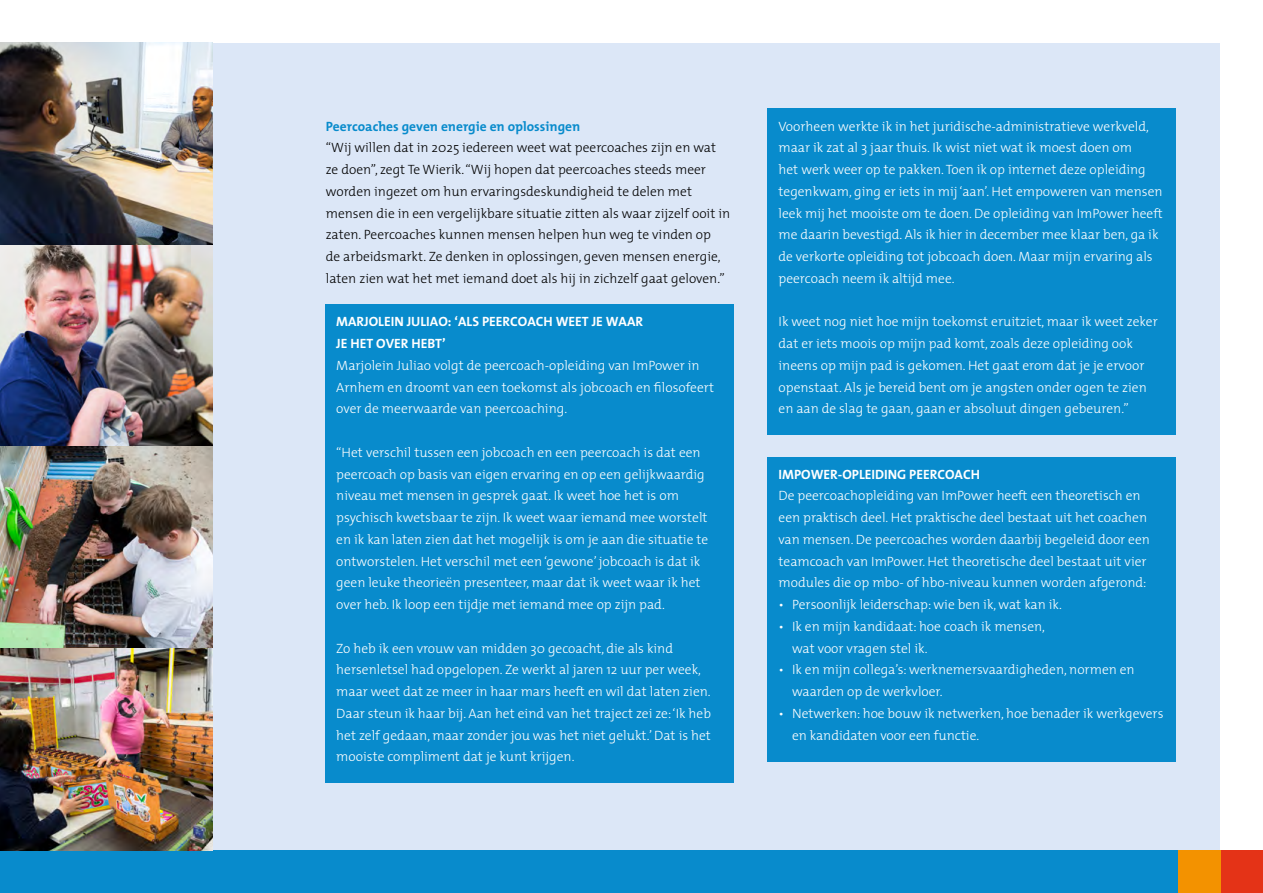
<style>
.page{position:relative;width:1263px;height:893px;background:#fff}
.page>*{position:absolute;margin:0;border:0;box-sizing:border-box;transform-origin:0 0}
.t1{font:300 13.5px/21.8px "The Mix";color:#fff}
.t2{font:300 13.5px/21.8px "The Mix";color:#000}
.t3{font:700 13.5px/21.8px "The Mix";color:#fff}
.t4{font:700 13.5px "The Mix";color:#088bcc}
</style>
<div class="page">
<div style="left:43px;top:43px;width:1177px;height:807px;background:#dce7f7"></div>
<div style="left:0;top:850px;width:1178px;height:43px;background:#088bcc"></div>
<div style="left:1220px;top:850px;width:43px;height:43px;background:#e43317"></div>
<div style="left:1178px;top:850px;width:42px;height:43px;background:#f39200"></div>
<img style="left:0;top:244px;width:213px;height:202px">
<img style="left:0;top:446px;width:213px;height:202px">
<img style="left:0;top:43px;width:213px;height:201px">
<img style="left:0;top:648px;width:213px;height:202px">
<div style="left:767px;top:109px;width:409px;height:326px;background:#088bcc"></div>
<div style="left:767px;top:457px;width:409px;height:304px;background:#088bcc"></div>
<div style="left:325px;top:304px;width:408px;height:479px;background:#088bcc"></div>
<p class="t4" style="left:326px;top:115px;width:256px">Peercoaches geven energie en oplossingen</p>
<p class="t2" style="left:326px;top:136px;width:406px">“Wij willen dat in 2025 iedereen weet wat peercoaches zijn en wat ze doen”, zegt Te Wierik. “Wij hopen dat peercoaches steeds meer worden ingezet om hun ervaringsdeskundigheid te delen met mensen die in een vergelijkbare situatie zitten als waar zijzelf ooit in zaten. Peercoaches kunnen mensen helpen hun weg te vinden op<br>de arbeidsmarkt. Ze denken in oplossingen, geven mensen energie, laten zien wat het met iemand doet als hij in zichzelf gaat geloven.”</p>
<p class="t3" style="left:336px;top:310px;width:308px">MARJOLEIN JULIAO: ‘ALS PEERCOACH WEET JE WAAR<br>JE HET OVER HEBT’</p>
<p class="t1" style="left:336px;top:354px;width:379px">Marjolein Juliao volgt de peercoach-opleiding van ImPower in<br>Arnhem en droomt van een toekomst als jobcoach en filosofeert over de meerwaarde van peercoaching.</p>
<p class="t1" style="left:336px;top:441px;width:374px">“Het verschil tussen een jobcoach en een peercoach is dat een peercoach op basis van eigen ervaring en op een gelijkwaardig niveau met mensen in gesprek gaat. Ik weet hoe het is om psychisch kwetsbaar te zijn. Ik weet waar iemand mee worstelt en ik kan laten zien dat het mogelijk is om je aan die situatie te ontworstelen. Het verschil met een ‘gewone’ jobcoach is dat ik geen leuke theorieën presenteer, maar dat ik weet waar ik het over heb. Ik loop een tijdje met iemand mee op zijn pad.</p>
<p class="t1" style="left:336px;top:637px;width:376px">Zo heb ik een vrouw van midden 30 gecoacht, die als kind hersenletsel had opgelopen. Ze werkt al jaren 12 uur per week, maar weet dat ze meer in haar mars heeft en wil dat laten zien.<br>Daar steun ik haar bij. Aan het eind van het traject zei ze: ‘Ik heb het zelf gedaan, maar zonder jou was het niet gelukt.’ Dat is het mooiste compliment dat je kunt krijgen.</p>
<p class="t1" style="left:778px;top:115px;width:386px">Voorheen werkte ik in het juridische-administratieve werkveld, maar ik zat al 3 jaar thuis. Ik wist niet wat ik moest doen om<br>het werk weer op te pakken. Toen ik op internet deze opleiding tegenkwam, ging er iets in mij ‘aan’. Het empoweren van mensen leek mij het mooiste om te doen. De opleiding van ImPower heeft me daarin bevestigd. Als ik hier in december mee klaar ben, ga ik de verkorte opleiding tot jobcoach doen. Maar mijn ervaring als peercoach neem ik altijd mee.</p>
<p class="t1" style="left:778px;top:310px;width:381px">Ik weet nog niet hoe mijn toekomst eruitziet, maar ik weet zeker dat er iets moois op mijn pad komt, zoals deze opleiding ook ineens op mijn pad is gekomen. Het gaat erom dat je je ervoor openstaat. Als je bereid bent om je angsten onder ogen te zien en aan de slag te gaan, gaan er absoluut dingen gebeuren.”</p>
<p class="t3" style="left:778px;top:463px;width:203px">IMPOWER-OPLEIDING PEERCOACH</p>
<p class="t1" style="left:778px;top:484px;width:373px">De peercoachopleiding van ImPower heeft een theoretisch en een praktisch deel. Het praktische deel bestaat uit het coachen van mensen. De peercoaches worden daarbij begeleid door een teamcoach van ImPower. Het theoretische deel bestaat uit vier modules die op mbo- of hbo-niveau kunnen worden afgerond:</p>
<p class="t1" style="left:778px;top:593px;width:285px">• Persoonlijk leiderschap: wie ben ik, wat kan ik.</p>
<p class="t1" style="left:792px;top:615px;width:255px;text-indent:-14px">• Ik en mijn kandidaat: hoe coach ik mensen, wat voor vragen stel ik.</p>
<p class="t1" style="left:792px;top:658px;width:344px;text-indent:-14px">• Ik en mijn collega’s: werknemersvaardigheden, normen en waarden op de werkvloer.</p>
<p class="t1" style="left:792px;top:702px;width:373px;text-indent:-14px">• Netwerken: hoe bouw ik netwerken, hoe benader ik werkgevers en kandidaten voor een functie.</p>
</div>
